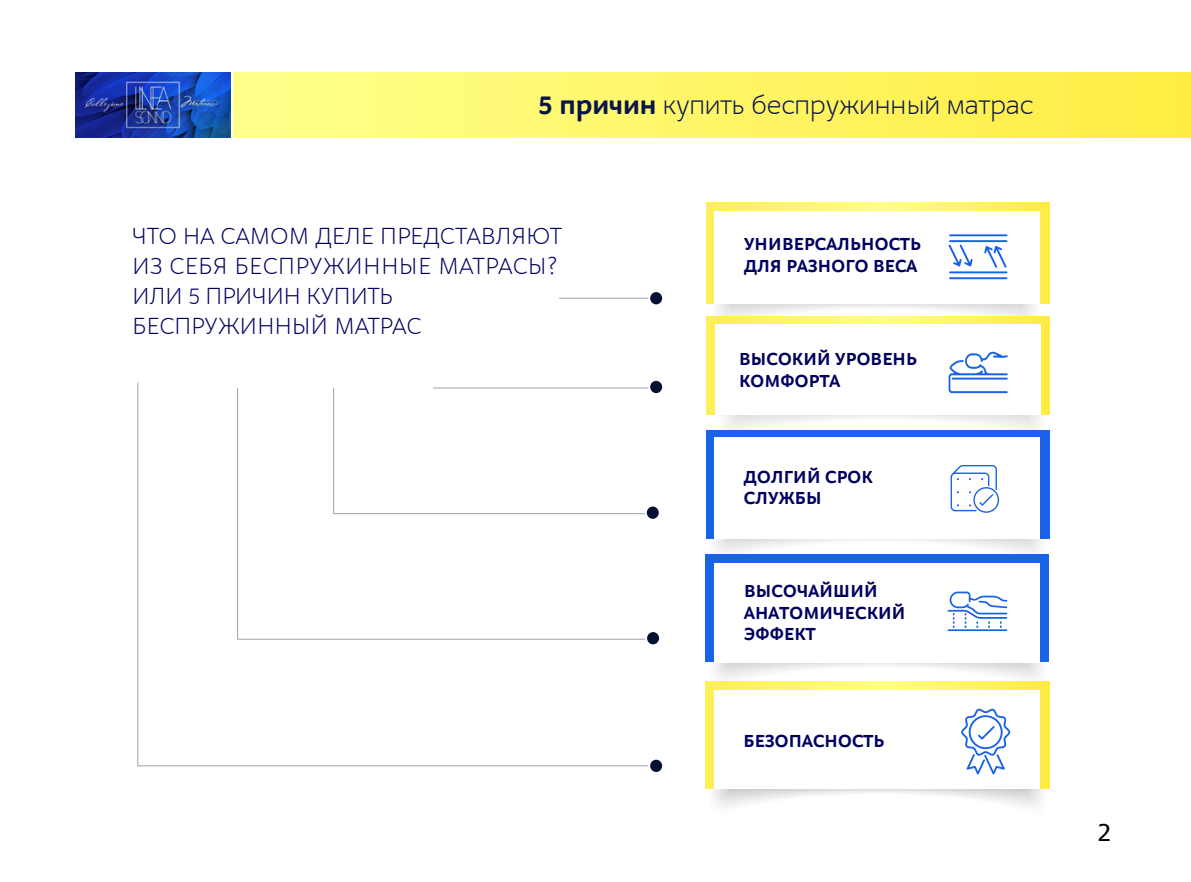
<style>
.page{position:relative;width:1191px;height:882px;background:#fff}
.page>*{position:absolute;margin:0;border:0;box-sizing:border-box;transform-origin:0 0}
.t1{font:300 28px "M.Video";color:#091548}
.t2{font:300 24.6px/30.2px "M.Video";letter-spacing:.015em;color:#00005f}
.t3{font:24px "Neue Frutiger World";color:#000}
.t4{font:700 18.4px/21.6px "M.Video";letter-spacing:.015em;color:#00005f}
.s1{font-weight:700}
</style>
<div class="page">
<div style="left:232px;top:72px;width:959px;height:65px;background:linear-gradient(to right,#ffff8c,#ffec42)"></div>
<img style="left:76px;top:72px;width:155px;height:65px">
<svg style="left:706px;top:202px;width:343px;height:101px"></svg>
<svg style="left:137px;top:382px;width:510px;height:385px"></svg>
<svg style="left:236px;top:387px;width:411px;height:253px"></svg>
<div style="left:714px;top:211px;width:326px;height:92px;background:#fff"></div>
<div style="left:646px;top:631px;width:14px;height:14px;background:#030f33;border-radius:50%"></div>
<div style="left:645px;top:630px;width:16px;height:16px;border:2px solid #fff;border-radius:50%"></div>
<svg style="left:333px;top:386px;width:315px;height:128px"></svg>
<div style="left:646px;top:505px;width:14px;height:15px;background:#030f33;border-radius:50%"></div>
<div style="left:645px;top:504px;width:15px;height:17px;border:2px solid #fff;border-radius:50%"></div>
<hr style="left:433px;top:387px;width:220px;height:1px;background:#9ea3ab">
<div style="left:649px;top:380px;width:14px;height:14px;background:#030f33;border-radius:50%"></div>
<div style="left:648px;top:379px;width:16px;height:16px;border:2px solid #fff;border-radius:50%"></div>
<svg style="left:648px;top:758px;width:15px;height:15px"></svg>
<div style="left:647px;top:757px;width:17px;height:17px;border:2px solid #fff;border-radius:6px"></div>
<hr style="left:559px;top:298px;width:94px;height:1px;background:#9ea3ab">
<div style="left:649px;top:291px;width:14px;height:14px;background:#030f33;border-radius:50%"></div>
<div style="left:648px;top:290px;width:16px;height:16px;border:2px solid #fff;border-radius:50%"></div>
<hr style="left:231px;top:72px;width:2px;height:70px;background:#fff">
<div style="left:705px;top:554px;width:344px;height:107px;background:#1963e6"></div>
<div style="left:714px;top:563px;width:325px;height:99px;background:#fff"></div>
<svg style="left:709px;top:234px;width:337px;height:349px"></svg>
<svg style="left:709px;top:591px;width:337px;height:216px"></svg>
<h1 class="t1" style="left:538px;top:92px;width:496px"><span class="s1">5 причин</span> купить беспружинный матрас</h1>
<h2 class="t2" style="left:133px;top:222px;width:431px">ЧТО НА САМОМ ДЕЛЕ ПРЕДСТАВЛЯЮТ<br>ИЗ СЕБЯ БЕСПРУЖИННЫЕ МАТРАСЫ?<br>ИЛИ 5 ПРИЧИН КУПИТЬ<br>БЕСПРУЖИННЫЙ МАТРАС</h2>
<p class="t4" style="left:744px;top:234px;width:178px">УНИВЕРСАЛЬНОСТЬ<br>ДЛЯ РАЗНОГО ВЕСА</p>
<p class="t4" style="left:739px;top:349px;width:179px">ВЫСОКИЙ УРОВЕНЬ<br>КОМФОРТА</p>
<p class="t4" style="left:744px;top:466px;width:130px">ДОЛГИЙ СРОК<br>СЛУЖБЫ</p>
<p class="t4" style="left:744px;top:580px;width:163px">ВЫСОЧАЙШИЙ<br>АНАТОМИЧЕСКИЙ<br>ЭФФЕКТ</p>
<p class="t4" style="left:743px;top:731px;width:142px">БЕЗОПАСНОСТЬ</p>
<h3 class="t3" style="left:1097px;top:813px;width:15px">2</h3>
</div>
